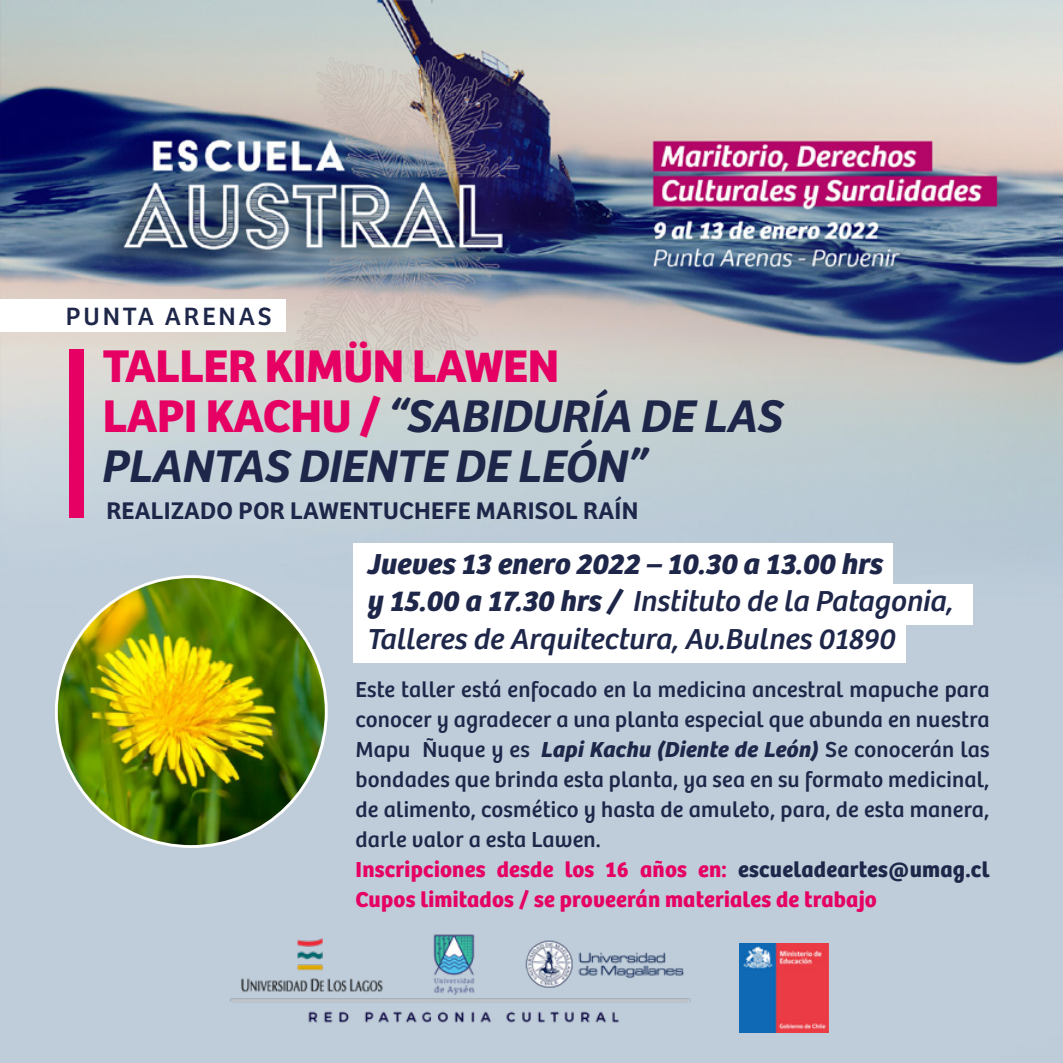
<style>
.page{position:relative;width:1063px;height:1063px;background:#fff}
.page>*{position:absolute;margin:0;border:0;box-sizing:border-box;transform-origin:0 0}
.t1{font:italic 600 47.5px/50px "Bree";letter-spacing:-.01em;color:#1e2749}
.t2{font:italic 30px/37.5px "Bree";color:#1e2749}
.t3{font:26px "Bree";letter-spacing:.11em;color:#1e2749}
.t4{font:600 25px "Bree";letter-spacing:.01em;color:#1e2749}
.t5{font:22.5px/30px "Bree";letter-spacing:.01em;color:#1e2749}
.s1{font-weight:700;font-style:normal;color:#e60064}
.s2{font-weight:700}
.s3{font-weight:700;font-style:italic}
.s4{font-weight:700;color:#e60064}
</style>
<div class="page">
<img style="left:0;top:0;width:1063px;height:1063px">
<div style="left:354px;top:622px;width:552px;height:41px;background:#fff"></div>
<div style="left:354px;top:543px;width:539px;height:41px;background:#fff"></div>
<div style="left:354px;top:584px;width:619px;height:41px;background:#fff"></div>
<img style="left:56px;top:577px;width:270px;height:270px;border-radius:135px">
<div style="left:70px;top:349px;width:14px;height:169px;background:#e60064"></div>
<div style="left:0;top:299px;width:286px;height:33px;background:#fff"></div>
<img style="left:200px;top:926px;width:517px;height:110px">
<img style="left:739px;top:944px;width:90px;height:89px">
<p class="t3" style="left:66px;top:296px;width:207px">PUNTA ARENAS</p>
<h1 class="t1" style="left:103px;top:337px;width:682px"><span class="s1">TALLER KIMÜN LAWEN<br>LAPI KACHU /</span> “SABIDURÍA DE LAS<br>PLANTAS DIENTE DE LEÓN”</h1>
<p class="t4" style="left:106px;top:492px;width:534px">REALIZADO POR LAWENTUCHEFE MARISOL RAÍN</p>
<h2 class="t2" style="left:368px;top:543px;width:588px"><span class="s2">Jueves 13 enero 2022 – 10.30 a 13.00 hrs<br>y 15.00 a 17.30 hrs /</span> Instituto de la Patagonia,<br>Talleres de Arquitectura, Av.Bulnes 01890</h2>
<p class="t5" style="left:356px;top:673px;width:636px">Este taller está enfocado en la medicina ancestral mapuche para conocer y agradecer a una planta especial que abunda en nuestra Mapu Ñuque y es <span class="s3">Lapi Kachu (Diente de León)</span> Se conocerán las bondades que brinda esta planta, ya sea en su formato medicinal, de alimento, cosmético y hasta de amuleto, para, de esta manera, darle valor a esta Lawen.<br><span class="s4">Inscripciones desde los 16 años en:</span> <span class="s2">escueladeartes@umag.cl </span><span class="s4">Cupos limitados / se proveerán materiales de trabajo</span></p>
</div>
